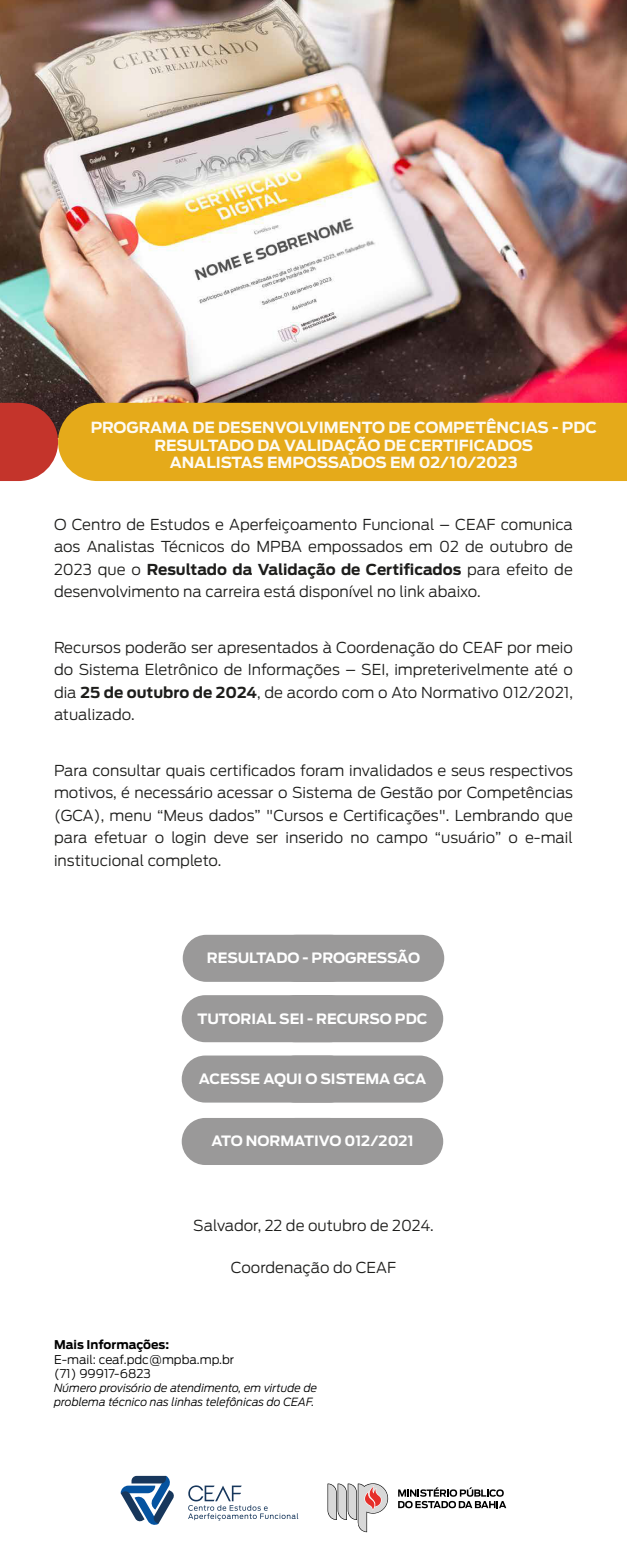
<style>
.page{position:relative;width:627px;height:1566px;background:#fff}
.page>*{position:absolute;margin:0;border:0;box-sizing:border-box;transform-origin:0 0}
.t1{font:700 15.23px/17.8px "Antenna";color:#fff;text-align:center}
.t2{font:300 15px/22.5px "Antenna";color:#1d1d1b;text-align:justify}
.t3{font:700 14.1px "Antenna";color:#fff}
.t4{font:300 12px/14.2px "Antenna";color:#000}
.t5{font:700 12px "Antenna";color:#000}
.t6{font:italic 300 11.25px/14.2px "Antenna";color:#000}
.s1{font-weight:700}
</style>
<div class="page">
<img style="left:0;top:0;width:626px;height:403px">
<svg style="left:0;top:403px;width:58px;height:78px;background:#be4139"></svg>
<div style="left:58px;top:403px;width:568px;height:78px;background:#e5aa1a"></div>
<div style="left:183px;top:935px;width:171px;height:47px;background:#9a9999;border-radius:24px"></div>
<div style="left:273px;top:935px;width:171px;height:47px;background:#9a9999;border-radius:24px"></div>
<div style="left:182px;top:1055px;width:171px;height:47px;background:#9a9999;border-radius:24px"></div>
<div style="left:272px;top:1055px;width:171px;height:47px;background:#9a9999;border-radius:24px"></div>
<div style="left:182px;top:995px;width:171px;height:47px;background:#9a9999;border-radius:24px"></div>
<div style="left:272px;top:995px;width:171px;height:47px;background:#9a9999;border-radius:24px"></div>
<div style="left:182px;top:1118px;width:171px;height:47px;background:#9a9999;border-radius:24px"></div>
<div style="left:272px;top:1118px;width:171px;height:47px;background:#9a9999;border-radius:24px"></div>
<svg style="left:121px;top:1476px;width:53px;height:49px"></svg>
<svg style="left:188px;top:1485px;width:110px;height:35px"></svg>
<svg style="left:327px;top:1483px;width:61px;height:49px"></svg>
<svg style="left:398px;top:1487px;width:108px;height:21px"></svg>
<p class="t1" style="left:90px;top:418px;width:507px">PROGRAMA DE DESENVOLVIMENTO DE COMPETÊNCIAS - PDC<br>RESULTADO DA VALIDAÇÃO DE CERTIFICADOS<br>ANALISTAS EMPOSSADOS EM 02/10/2023</p>
<p class="t2" style="left:54px;top:513px;width:520px">O Centro de Estudos e Aperfeiçoamento Funcional – CEAF comunica aos Analistas Técnicos do MPBA empossados em 02 de outubro de 2023 que o <span class="s1">Resultado da Validação de Certificados</span> para efeito de desenvolvimento na carreira está disponível no link abaixo.</p>
<p class="t2" style="left:54px;top:636px;width:520px">Recursos poderão ser apresentados à Coordenação do CEAF por meio do Sistema Eletrônico de Informações – SEI, impreterivelmente até o dia <span class="s1">25 de outubro de 2024</span>, de acordo com o Ato Normativo 012/2021, atualizado.</p>
<p class="t2" style="left:54px;top:759px;width:520px">Para consultar quais certificados foram invalidados e seus respectivos motivos, é necessário acessar o Sistema de Gestão por Competências (GCA), menu “Meus dados” "Cursos e Certificações". Lembrando que para efetuar o login deve ser inserido no campo “usuário” o e-mail institucional completo.</p>
<p class="t3" style="left:207px;top:950px;width:214px">RESULTADO - PROGRESSÃO</p>
<p class="t3" style="left:197px;top:1010px;width:231px">TUTORIAL SEI - RECURSO PDC</p>
<p class="t3" style="left:198px;top:1070px;width:229px">ACESSE AQUI O SISTEMA GCA</p>
<p class="t3" style="left:211px;top:1133px;width:204px">ATO NORMATIVO 012/2021</p>
<p class="t2" style="left:193px;top:1214px;width:242px">Salvador, 22 de outubro de 2024.</p>
<p class="t2" style="left:231px;top:1257px;width:166px">Coordenação do CEAF</p>
<p class="t5" style="left:54px;top:1338px;width:117px">Mais Informações:</p>
<p class="t4" style="left:54px;top:1352px;width:181px">E-mail: ceaf.pdc@mpba.mp.br (71) 99917-6823</p>
<p class="t6" style="left:54px;top:1381px;width:264px">Número provisório de atendimento, em virtude de problema técnico nas linhas telefônicas do CEAF.</p>
</div>
